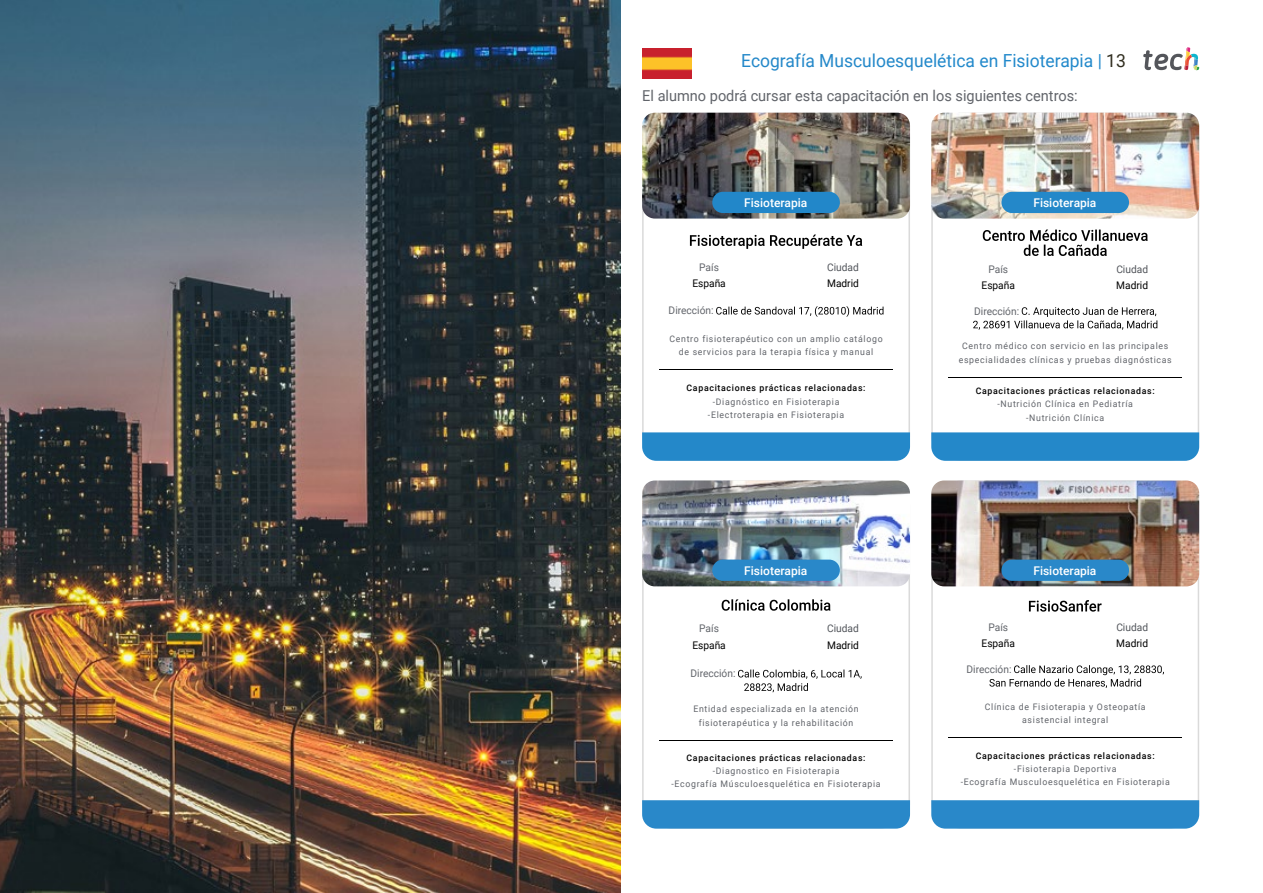
<style>
.page{position:relative;width:1263px;height:893px;background:#fff}
.page>*{position:absolute;margin:0;border:0;box-sizing:border-box;transform-origin:0 0}
.t1{font:18px "Roboto";color:#2289cb}
.t2{font:15px "Roboto";color:#61646a}
.t3{font:500 12px "Roboto";color:#fff}
.t4{font:10.5px "Roboto";color:#61646a}
.t5{font:10.5px "Roboto";color:#000}
.t6{font:10.5px "Roboto";color:#52555b}
.t7{font:9px/13.5px "Roboto";letter-spacing:.08em;color:#61646a;text-align:center}
.t8{font:500 9px "Roboto";letter-spacing:.08em;color:#000}
.s1{color:#2488c9}
.s2{color:#312e20}
</style>
<div class="page">
<img style="left:0;top:0;width:621px;height:893px">
<svg style="left:1143px;top:47px;width:56px;height:24px"></svg>
<img style="left:642px;top:49px;width:49px;height:30px">
<svg style="left:642px;top:112px;width:269px;height:325px"></svg>
<img style="left:642px;top:113px;width:268px;height:106px">
<div style="left:712px;top:192px;width:128px;height:21px;background:#2287c9;border-radius:11px"></div>
<svg style="left:642px;top:432px;width:268px;height:29px;background:#2a8bca"></svg>
<hr style="left:659px;top:369px;width:234px;height:1px;background:#000">
<svg style="left:690px;top:235px;width:172px;height:14px"></svg>
<svg style="left:716px;top:306px;width:167px;height:11px"></svg>
<svg style="left:931px;top:112px;width:269px;height:337px"></svg>
<img style="left:931px;top:113px;width:268px;height:106px">
<div style="left:1001px;top:192px;width:128px;height:21px;background:#2488c9;border-radius:11px"></div>
<svg style="left:931px;top:432px;width:268px;height:29px;background:#2a8bca"></svg>
<hr style="left:948px;top:377px;width:234px;height:1px;background:#000">
<svg style="left:983px;top:230px;width:165px;height:26px"></svg>
<svg style="left:973px;top:307px;width:184px;height:23px"></svg>
<svg style="left:642px;top:586px;width:269px;height:219px"></svg>
<img style="left:642px;top:480px;width:268px;height:106px">
<div style="left:712px;top:560px;width:128px;height:21px;background:#2988c9;border-radius:11px"></div>
<svg style="left:642px;top:800px;width:268px;height:29px;background:#2f8bca"></svg>
<hr style="left:659px;top:740px;width:234px;height:1px;background:#000">
<svg style="left:722px;top:599px;width:108px;height:12px"></svg>
<svg style="left:738px;top:669px;width:124px;height:23px"></svg>
<svg style="left:931px;top:492px;width:269px;height:324px"></svg>
<img style="left:931px;top:480px;width:268px;height:106px">
<div style="left:1001px;top:560px;width:128px;height:21px;background:#2988c9;border-radius:11px"></div>
<svg style="left:931px;top:800px;width:268px;height:29px;background:#2f8bca"></svg>
<hr style="left:948px;top:737px;width:234px;height:1px;background:#000">
<svg style="left:1029px;top:600px;width:72px;height:12px"></svg>
<svg style="left:989px;top:665px;width:175px;height:23px"></svg>
<h1 class="t1" style="left:741px;top:48px;width:386px"><span class="s1">Ecografía Musculoesqu</span>elética en Fisioterapia | <span class="s2">13</span></h1>
<h2 class="t2" style="left:642px;top:86px;width:437px">El alumno podrá cursar esta capacitación en los siguientes centros:</h2>
<h3 class="t3" style="left:744px;top:194px;width:65px">Fisioterapia</h3>
<h3 class="t3" style="left:1033px;top:194px;width:65px">Fisioterapia</h3>
<p class="t4" style="left:699px;top:260px;width:21px">País</p>
<p class="t5" style="left:692px;top:276px;width:35px">España</p>
<p class="t6" style="left:827px;top:260px;width:33px">Ciudad</p>
<p class="t5" style="left:827px;top:276px;width:33px">Madrid</p>
<p class="t4" style="left:988px;top:261px;width:21px">País</p>
<p class="t5" style="left:981px;top:278px;width:35px">España</p>
<p class="t6" style="left:1116px;top:261px;width:33px">Ciudad</p>
<p class="t5" style="left:1116px;top:278px;width:33px">Madrid</p>
<p class="t4" style="left:669px;top:303px;width:46px">Dirección:</p>
<p class="t7" style="left:669px;top:331px;width:215px">Centro fisioterapéutico con un amplio catálogo de servicios para la terapia física y manual</p>
<p class="t8" style="left:686px;top:382px;width:180px">Capacitaciones prácticas relacionadas:</p>
<p class="t7" style="left:708px;top:394px;width:138px">-Diagnóstico en Fisioterapia -Electroterapia en Fisioterapia</p>
<p class="t4" style="left:974px;top:304px;width:46px">Dirección:</p>
<p class="t7" style="left:959px;top:339px;width:215px">Centro médico con servicio en las principales especialidades clínicas y pruebas diagnósticas</p>
<p class="t8" style="left:976px;top:385px;width:180px">Capacitaciones prácticas relacionadas:</p>
<p class="t7" style="left:997px;top:397px;width:137px">-Nutrición Clínica en Pediatría -Nutrición Clínica</p>
<h3 class="t3" style="left:744px;top:562px;width:65px">Fisioterapia</h3>
<h3 class="t3" style="left:1033px;top:562px;width:65px">Fisioterapia</h3>
<p class="t4" style="left:699px;top:621px;width:21px">País</p>
<p class="t5" style="left:692px;top:638px;width:35px">España</p>
<p class="t6" style="left:827px;top:621px;width:33px">Ciudad</p>
<p class="t5" style="left:827px;top:638px;width:33px">Madrid</p>
<p class="t4" style="left:988px;top:620px;width:21px">País</p>
<p class="t5" style="left:981px;top:636px;width:35px">España</p>
<p class="t6" style="left:1116px;top:620px;width:33px">Ciudad</p>
<p class="t5" style="left:1116px;top:636px;width:33px">Madrid</p>
<p class="t4" style="left:690px;top:666px;width:46px">Dirección:</p>
<p class="t7" style="left:693px;top:702px;width:167px">Entidad especializada en la atención fisioterapéutica y la rehabilitación</p>
<p class="t8" style="left:686px;top:751px;width:180px">Capacitaciones prácticas relacionadas:</p>
<p class="t7" style="left:671px;top:764px;width:211px">-Diagnostico en Fisioterapia<br>-Ecografía Músculoesquelética en Fisioterapia</p>
<p class="t4" style="left:966px;top:662px;width:46px">Dirección:</p>
<p class="t7" style="left:985px;top:699px;width:162px">Clínica de Fisioterapia y Osteopatía asistencial integral</p>
<p class="t8" style="left:976px;top:749px;width:180px">Capacitaciones prácticas relacionadas:</p>
<p class="t7" style="left:961px;top:762px;width:211px">-Fisioterapia Deportiva<br>-Ecografía Musculoesquelética en Fisioterapia</p>
</div>
